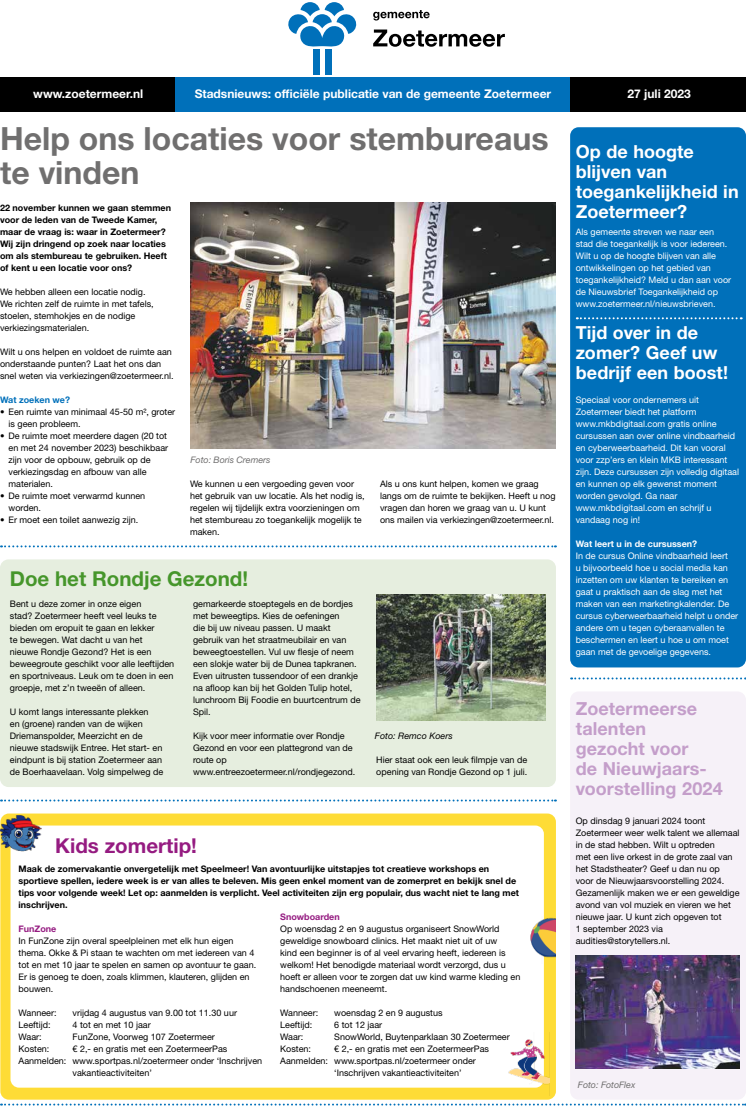
<style>
.page{position:relative;width:746px;height:1106px;background:#fff}
.page>*{position:absolute;margin:0;border:0;box-sizing:border-box;transform-origin:0 0}
.t1{font:700 32px/34px "Helvetica Neue LT Std";color:#706f6f}
.t2{font:700 20.5px "Helvetica Neue LT Std";color:#46962b}
.t3{font:700 20.5px "Helvetica Neue LT Std";color:#951b81}
.t4{font:700 18px/20px "Helvetica Neue LT Std";letter-spacing:.005em;color:#fff}
.t5{font:700 18px/20px "Helvetica Neue LT Std";letter-spacing:.005em;color:#c49eca}
.t6{font:700 12px "Helvetica Neue LT Std";color:#fff}
.t7{font:9px/12px "Helvetica Neue LT Std";color:#000}
.t8{font:9px/12px "Helvetica Neue LT Std";color:#fff}
.t9{font:700 9px/12px "Helvetica Neue LT Std";color:#000}
.t10{font:italic 9px "Helvetica Neue LT Std";letter-spacing:-.005em;color:#706f6f}
.t11{font:700 9px "Helvetica Neue LT Std";color:#fff}
.t12{font:700 9px "Helvetica Neue LT Std";color:#951b81}
.t13{font:italic 9px "Helvetica Neue LT Std";color:#000}
.t14{font:700 9px "Helvetica Neue LT Std";color:#0070ba}
</style>
<div class="page">
<svg style="left:1px;top:1103px;width:745px;height:2px"></svg>
<svg style="left:373px;top:30px;width:132px;height:17px"></svg>
<svg style="left:373px;top:10px;width:56px;height:11px"></svg>
<svg style="left:288px;top:2px;width:69px;height:45px"></svg>
<div style="left:313px;top:49px;width:6px;height:25px;background:#0070ba"></div>
<div style="left:325px;top:49px;width:6px;height:25px;background:#0070ba"></div>
<div style="left:0;top:77px;width:176px;height:34px;background:#000"></div>
<div style="left:570px;top:77px;width:176px;height:34px;background:#000"></div>
<div style="left:176px;top:77px;width:394px;height:34px;background:#0070ba"></div>
<div style="left:570px;top:127px;width:176px;height:540px;background:#0070ba;border-radius:9px"></div>
<div style="left:570px;top:691px;width:176px;height:408px;background:#f6f1f8;border-radius:9px"></div>
<svg style="left:1px;top:545px;width:555px;height:2px"></svg>
<svg style="left:571px;top:677px;width:175px;height:2px"></svg>
<svg style="left:1px;top:799px;width:555px;height:2px"></svg>
<svg style="left:576px;top:317px;width:165px;height:2px"></svg>
<img style="left:190px;top:203px;width:366px;height:245px">
<div style="left:0;top:559px;width:556px;height:228px;background:#e6eedf;border-radius:9px"></div>
<img style="left:376px;top:595px;width:169px;height:126px">
<div style="left:0;top:813px;width:556px;height:286px;background:#fedc36;border-radius:9px"></div>
<div style="left:11px;top:825px;width:533px;height:262px;background:#fff;border-radius:9px"></div>
<img style="left:0;top:815px;width:43px;height:37px">
<img style="left:530px;top:916px;width:26px;height:47px">
<img style="left:502px;top:1032px;width:47px;height:56px">
<img style="left:575px;top:955px;width:164px;height:113px">
<h3 class="t6" style="left:33px;top:86px;width:111px">www.zoetermeer.nl</h3>
<h3 class="t6" style="left:195px;top:86px;width:358px">Stadsnieuws: officiële publicatie van de gemeente Zoetermeer</h3>
<h3 class="t6" style="left:627px;top:86px;width:65px">27 juli 2023</h3>
<h1 class="t1" style="left:0;top:121px;width:550px">Help ons locaties voor stembureaus te vinden</h1>
<p class="t9" style="left:0;top:202px;width:172px">22 november kunnen we gaan stemmen voor de leden van de Tweede Kamer, maar de vraag is: waar in Zoetermeer?<br>Wij zijn dringend op zoek naar locaties om als stembureau te gebruiken. Heeft of kent u een locatie voor ons?</p>
<p class="t7" style="left:0;top:286px;width:155px">We hebben alleen een locatie nodig.<br>We richten zelf de ruimte in met tafels, stoelen, stemhokjes en de nodige verkiezingsmaterialen.</p>
<p class="t7" style="left:0;top:346px;width:175px">Wilt u ons helpen en voldoet de ruimte aan onderstaande punten? Laat het ons dan snel weten via verkiezingen@zoetermeer.nl.</p>
<p class="t14" style="left:0;top:394px;width:72px">Wat zoeken we?</p>
<p class="t7" style="left:9px;top:406px;width:168px;text-indent:-9px">• Een ruimte van minimaal 45-50 m², groter is geen probleem.</p>
<p class="t7" style="left:9px;top:430px;width:161px;text-indent:-9px">• De ruimte moet meerdere dagen (20 tot en met 24 november 2023) beschikbaar zijn voor de opbouw, gebruik op de verkiezingsdag en afbouw van alle materialen.</p>
<p class="t7" style="left:9px;top:490px;width:138px;text-indent:-9px">• De ruimte moet verwarmd kunnen worden.</p>
<p class="t7" style="left:0;top:514px;width:139px">• Er moet een toilet aanwezig zijn.</p>
<h3 class="t4" style="left:575px;top:141px;width:164px">Op de hoogte blijven van toegankelijkheid in<br>Zoetermeer?</h3>
<p class="t8" style="left:575px;top:226px;width:157px">Als gemeente streven we naar een stad die toegankelijk is voor iedereen.<br>Wilt u op de hoogte blijven van alle ontwikkelingen op het gebied van toegankelijkheid? Meld u dan aan voor de Nieuwsbrief Toegankelijkheid op www.zoetermeer.nl/nieuwsbrieven.</p>
<h3 class="t4" style="left:575px;top:322px;width:154px">Tijd over in de zomer? Geef uw bedrijf een boost!</h3>
<p class="t8" style="left:575px;top:394px;width:165px">Speciaal voor ondernemers uit<br>Zoetermeer biedt het platform www.mkbdigitaal.com gratis online cursussen aan over online vindbaarheid en cyberweerbaarheid. Dit kan vooral voor zzp’ers en klein MKB interessant zijn. Deze cursussen zijn volledig digitaal en kunnen op elk gewenst moment worden gevolgd. Ga naar www.mkbdigitaal.com en schrijf u vandaag nog in!</p>
<p class="t11" style="left:575px;top:538px;width:123px">Wat leert u in de cursussen?</p>
<p class="t8" style="left:575px;top:550px;width:164px">In de cursus Online vindbaarheid leert<br>u bijvoorbeeld hoe u social media kan inzetten om uw klanten te bereiken en gaat u praktisch aan de slag met het maken van een marketingkalender. De cursus cyberweerbaarheid helpt u onder andere om u tegen cyberaanvallen te beschermen en leert u hoe u om moet gaan met de gevoelige gegevens.</p>
<p class="t10" style="left:190px;top:455px;width:81px">Foto: Boris Cremers</p>
<p class="t7" style="left:190px;top:478px;width:176px">We kunnen u een vergoeding geven voor het gebruik van uw locatie. Als het nodig is, regelen wij tijdelijk extra voorzieningen om het stembureau zo toegankelijk mogelijk te maken.</p>
<p class="t7" style="left:380px;top:478px;width:177px">Als u ons kunt helpen, komen we graag langs om de ruimte te bekijken. Heeft u nog vragen dan horen we graag van u. U kunt ons mailen via verkiezingen@zoetermeer.nl.</p>
<h2 class="t2" style="left:10px;top:566px;width:240px">Doe het Rondje Gezond!</h2>
<p class="t7" style="left:10px;top:598px;width:166px">Bent u deze zomer in onze eigen<br>stad? Zoetermeer heeft veel leuks te bieden om eropuit te gaan en lekker<br>te bewegen. Wat dacht u van het<br>nieuwe Rondje Gezond? Het is een beweegroute geschikt voor alle leeftijden en sportniveaus. Leuk om te doen in een groepje, met z’n tweeën of alleen.</p>
<p class="t7" style="left:10px;top:706px;width:155px">U komt langs interessante plekken<br>en (groene) randen van de wijken Driemanspolder, Meerzicht en de nieuwe stadswijk Entree. Het start- en eindpunt is bij station Zoetermeer aan de Boerhaavelaan. Volg simpelweg de</p>
<p class="t7" style="left:193px;top:598px;width:169px">gemarkeerde stoeptegels en de bordjes met beweegtips. Kies de oefeningen<br>die bij uw niveau passen. U maakt gebruik van het straatmeubilair en van beweegtoestellen. Vul uw flesje of neem een slokje water bij de Dunea tapkranen.<br>Even uitrusten tussendoor of een drankje na afloop kan bij het Golden Tulip hotel, lunchroom Bij Foodie en buurtcentrum de Spil.</p>
<p class="t7" style="left:193px;top:730px;width:164px">Kijk voor meer informatie over Rondje<br>Gezond en voor een plattegrond van de route op www.entreezoetermeer.nl/rondjegezond.</p>
<h3 class="t5" style="left:575px;top:698px;width:148px">Zoetermeerse talenten<br>gezocht voor<br>de Nieuwjaars&shy;voorstelling 2024</h3>
<p class="t7" style="left:575px;top:814px;width:165px">Op dinsdag 9 januari 2024 toont Zoetermeer weer welk talent we allemaal in de stad hebben. Wilt u optreden<br>met een live orkest in de grote zaal van het Stadstheater? Geef u dan nu op voor de Nieuwjaarsvoorstelling 2024.<br>Gezamenlijk maken we er een geweldige avond van vol muziek en vieren we het nieuwe jaar. U kunt zich opgeven tot<br>1 september 2023 via audities@storytellers.nl.</p>
<p class="t13" style="left:375px;top:731px;width:79px">Foto: Remco Koers</p>
<p class="t7" style="left:376px;top:754px;width:152px">Hier staat ook een leuk filmpje van de opening van Rondje Gezond op 1 juli.</p>
<h2 class="t3" style="left:55px;top:833px;width:143px">Kids zomertip!</h2>
<p class="t9" style="left:19px;top:862px;width:502px">Maak de zomervakantie onvergetelijk met Speelmeer! Van avontuurlijke uitstapjes tot creatieve workshops en sportieve spellen, iedere week is er van alles te beleven. Mis geen enkel moment van de zomerpret en bekijk snel de tips voor volgende week! Let op: aanmelden is verplicht. Veel activiteiten zijn erg populair, dus wacht niet te lang met inschrijven.</p>
<p class="t12" style="left:19px;top:922px;width:39px">FunZone</p>
<p class="t7" style="left:19px;top:934px;width:239px">In FunZone zijn overal speelpleinen met elk hun eigen thema. Okke &amp; Pi staan te wachten om met iedereen van 4 tot en met 10 jaar te spelen en samen op avontuur te gaan.<br>Er is genoeg te doen, zoals klimmen, klauteren, glijden en bouwen.</p>
<p class="t7" style="left:19px;top:1006px;width:40px">Wanneer:</p>
<p class="t7" style="left:72px;top:1006px;width:166px">vrijdag 4 augustus van 9.00 tot 11.30 uur</p>
<p class="t7" style="left:19px;top:1018px;width:34px">Leeftijd:</p>
<p class="t7" style="left:72px;top:1018px;width:80px">4 tot en met 10 jaar</p>
<p class="t7" style="left:19px;top:1030px;width:25px">Waar:</p>
<p class="t7" style="left:72px;top:1030px;width:144px">FunZone, Voorweg 107 Zoetermeer</p>
<p class="t7" style="left:19px;top:1042px;width:32px">Kosten:</p>
<p class="t7" style="left:72px;top:1042px;width:156px">€ 2,- en gratis met een ZoetermeerPas</p>
<p class="t7" style="left:19px;top:1054px;width:245px">Aanmelden: www.sportpas.nl/zoetermeer onder ‘Inschrijven</p>
<p class="t7" style="left:72px;top:1066px;width:81px">vakantieactiviteiten’</p>
<p class="t12" style="left:280px;top:910px;width:61px">Snowboarden</p>
<p class="t7" style="left:280px;top:922px;width:241px">Op woensdag 2 en 9 augustus organiseert SnowWorld geweldige snowboard clinics. Het maakt niet uit of uw<br>kind een beginner is of al veel ervaring heeft, iedereen is welkom! Het benodigde materiaal wordt verzorgd, dus u hoeft er alleen voor te zorgen dat uw kind warme kleding en handschoenen meeneemt.</p>
<p class="t7" style="left:280px;top:1006px;width:40px">Wanneer:</p>
<p class="t7" style="left:334px;top:1006px;width:110px">woensdag 2 en 9 augustus</p>
<p class="t7" style="left:280px;top:1018px;width:34px">Leeftijd:</p>
<p class="t7" style="left:334px;top:1018px;width:50px">6 tot 12 jaar</p>
<p class="t7" style="left:280px;top:1030px;width:25px">Waar:</p>
<p class="t7" style="left:334px;top:1030px;width:177px">SnowWorld, Buytenparklaan 30 Zoetermeer</p>
<p class="t7" style="left:280px;top:1042px;width:32px">Kosten:</p>
<p class="t7" style="left:334px;top:1042px;width:156px">€ 2,- en gratis met een ZoetermeerPas</p>
<p class="t7" style="left:280px;top:1054px;width:197px">Aanmelden: www.sportpas.nl/zoetermeer onder</p>
<p class="t7" style="left:334px;top:1066px;width:129px">‘Inschrijven vakantieactiviteiten’</p>
<p class="t10" style="left:578px;top:1079px;width:59px">Foto: FotoFlex</p>
</div>
